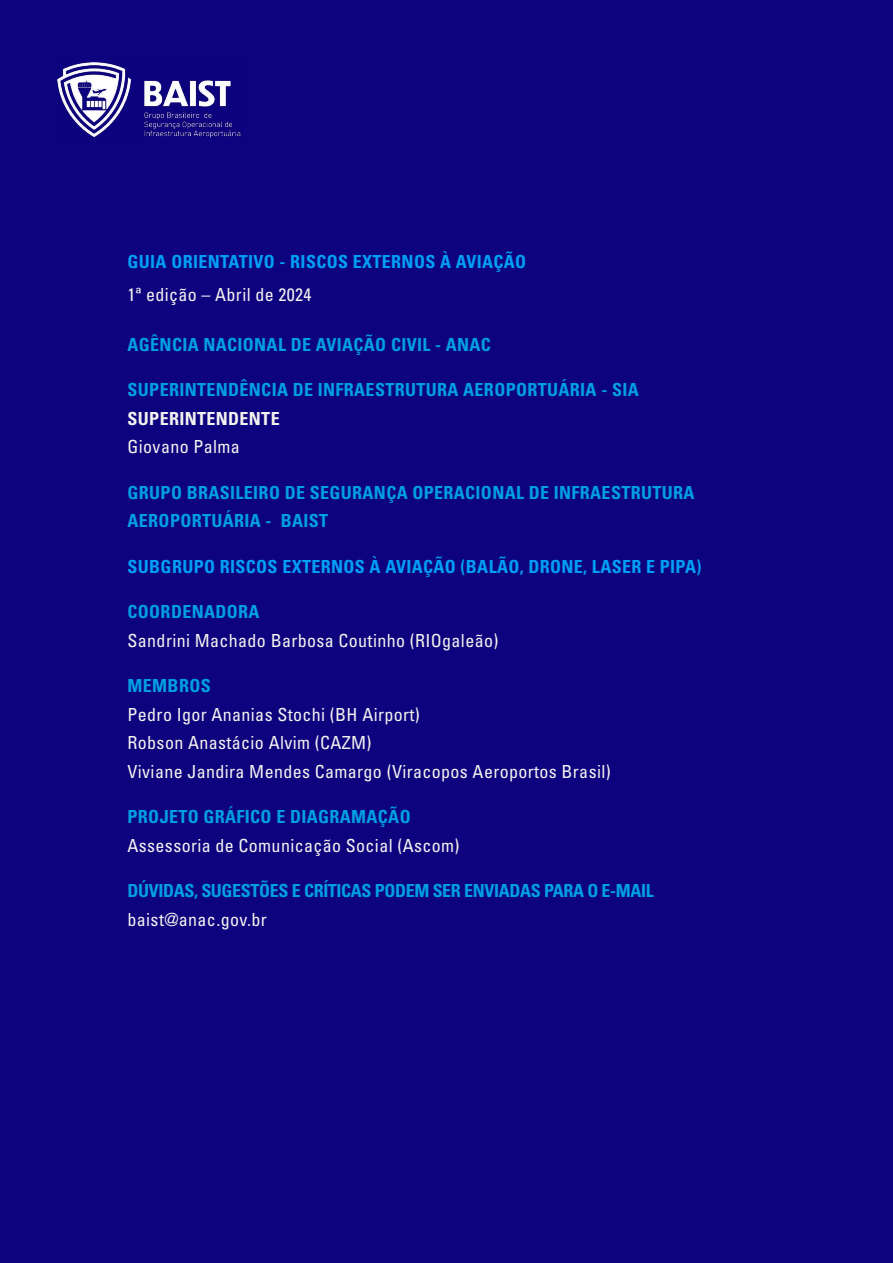
<style>
.page{position:relative;width:893px;height:1263px;background:#0e037e}
.page>*{position:absolute;margin:0;border:0;box-sizing:border-box;transform-origin:0 0}
.t1{font:condensed 18px/28.5px "Univers LT Std";letter-spacing:.02em;color:#f2f2f0}
.t2{font:700 condensed 18px/28.5px "Univers LT Std";letter-spacing:.02em;color:#009fe3}
.t3{font:700 condensed 18px "Univers LT Std";letter-spacing:.02em;color:#009ff5}
.t4{font:700 condensed 18px "Univers LT Std";letter-spacing:-.02em;color:#009fe3}
.t5{font:700 condensed 18px "Univers LT Std";letter-spacing:.02em;color:#f2f2f0}
</style>
<div class="page">
<img style="left:58px;top:62px;width:183px;height:75px">
<p class="t3" style="left:128px;top:251px;width:400px">GUIA ORIENTATIVO - RISCOS EXTERNOS À AVIAÇÃO</p>
<p class="t1" style="left:128px;top:280px;width:185px">1ª edição – Abril de 2024</p>
<p class="t2" style="left:128px;top:330px;width:365px">AGÊNCIA NACIONAL DE AVIAÇÃO CIVIL - ANAC</p>
<p class="t2" style="left:128px;top:375px;width:513px">SUPERINTENDÊNCIA DE INFRAESTRUTURA AEROPORTUÁRIA - SIA</p>
<p class="t5" style="left:128px;top:407px;width:154px">SUPERINTENDENTE</p>
<p class="t1" style="left:128px;top:432px;width:114px">Giovano Palma</p>
<p class="t2" style="left:128px;top:478px;width:568px">GRUPO BRASILEIRO DE SEGURANÇA OPERACIONAL DE INFRAESTRUTURA<br>AEROPORTUÁRIA - BAIST</p>
<p class="t3" style="left:128px;top:555px;width:575px">SUBGRUPO RISCOS EXTERNOS À AVIAÇÃO (BALÃO, DRONE, LASER E PIPA)</p>
<p class="t2" style="left:128px;top:597px;width:133px">COORDENADORA</p>
<p class="t1" style="left:128px;top:626px;width:372px">Sandrini Machado Barbosa Coutinho (RIOgaleão)</p>
<p class="t2" style="left:128px;top:671px;width:85px">MEMBROS</p>
<p class="t1" style="left:128px;top:700px;width:485px">Pedro Igor Ananias Stochi (BH Airport)<br>Robson Anastácio Alvim (CAZM)<br>Viviane Jandira Mendes Camargo (Viracopos Aeroportos Brasil)</p>
<p class="t2" style="left:128px;top:802px;width:285px">PROJETO GRÁFICO E DIAGRAMAÇÃO</p>
<p class="t1" style="left:128px;top:831px;width:333px">Assessoria de Comunicação Social (Ascom)</p>
<p class="t4" style="left:128px;top:880px;width:528px">DÚVIDAS, SUGESTÕES E CRÍTICAS PODEM SER ENVIADAS PARA O E-MAIL</p>
<p class="t1" style="left:128px;top:905px;width:141px">baist@anac.gov.br</p>
</div>
